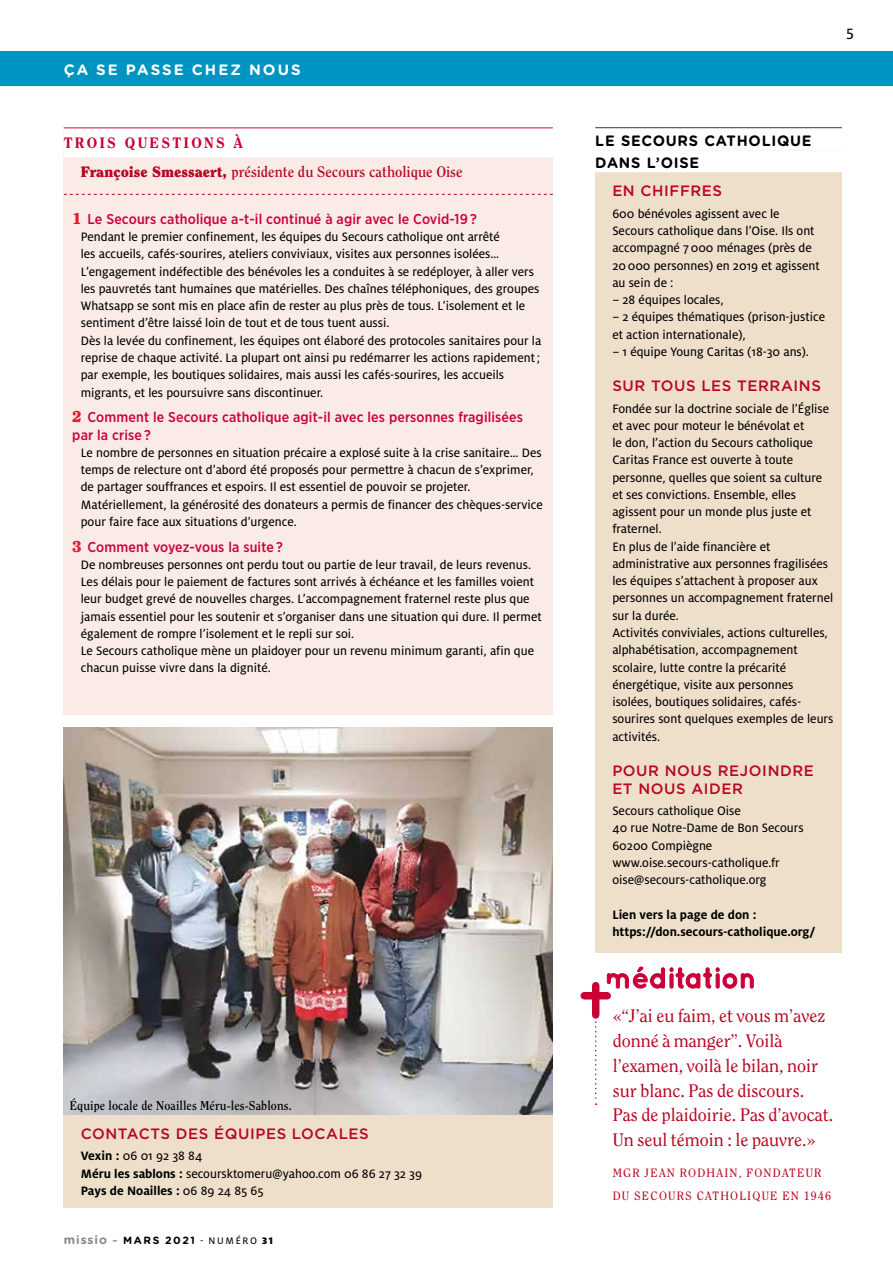
<style>
.page{position:relative;width:893px;height:1263px;background:#fff}
.page>*{position:absolute;margin:0;border:0;box-sizing:border-box;transform-origin:0 0}
.t1{font:18px/24.8px "Clearface";color:#b80521}
.t2{font:16.5px "Milo OT Text";color:#000}
.t3{font:500 15px/18px "Gotham";letter-spacing:.04em;color:#b80521}
.t4{font:700 15px/28.8px "Clearface";color:#b80521}
.t5{font:700 15px/22px "Gotham Rounded";letter-spacing:.05em;color:#000}
.t6{font:700 15px "Gotham Rounded";letter-spacing:.14em;color:#fff}
.t7{font:500 14.25px/17.2px "Gotham Narrow";letter-spacing:.01em;color:#ca0037}
.t8{font:13.5px/17.2px "Milo OT Text";color:#000}
.t9{font:700 13.5px/17.2px "Milo OT";color:#000}
.t10{font:700 12.75px "Clearface";letter-spacing:.01em;color:#000;scale:.95 1}
.t11{font:12px/22.5px "Clearface";letter-spacing:.1em;color:#b80521}
.t12{font:700 10.5px "Gotham Rounded";letter-spacing:.15em;color:#000}
.s1{font-weight:800;color:#ca0037}
.s2{font-weight:900}
.s3{font-family:"Clearface";font-weight:900;font-size:15.75px;color:#e31a32}
.s4{font-family:"Milo OT";font-weight:700}
.s5{font-family:"Milo OT Text";font-weight:400}
.s6{font-size:12px;color:#87888a}
.s7{font-style:italic;color:#87888a}
.s8{font-family:"Milo OT";font-weight:900}
</style>
<div class="page">
<div style="left:64px;top:128px;width:489px;height:587px;background:#faebe7"></div>
<hr style="left:64px;top:128px;width:489px;height:1px;background:#ca0037">
<div style="left:63px;top:129px;width:490px;height:28px;background:#fff"></div>
<svg style="left:64px;top:194px;width:489px;height:1px"></svg>
<svg style="left:595px;top:1015px;width:2px;height:90px"></svg>
<div style="left:592px;top:986px;width:7px;height:29px;background:#ca0037"></div>
<div style="left:584px;top:992px;width:23px;height:7px;background:#ca0037"></div>
<svg style="left:607px;top:966px;width:147px;height:23px"></svg>
<div style="left:595px;top:128px;width:247px;height:825px;background:#eedfca"></div>
<div style="left:595px;top:128px;width:247px;height:22px;background:#fff"></div>
<div style="left:595px;top:150px;width:247px;height:22px;background:#fff"></div>
<div style="left:64px;top:1114px;width:489px;height:94px;background:#eedfca"></div>
<img style="left:64px;top:727px;width:489px;height:387px">
<hr style="left:0;top:85px;width:893px;height:1px;background:#87888a">
<div style="left:0;top:51px;width:893px;height:34px;background:#0094c2"></div>
<p class="t6" style="left:64px;top:59px;width:239px">ÇA SE PASSE CHEZ NOUS</p>
<p class="t4" style="left:81px;top:129px;width:383px;text-indent:-17px"><span class="s1">TROIS QUESTIONS À<br></span><span class="s2">Françoise Smessaert,</span> présidente du Secours catholique Oise</p>
<p class="t7" style="left:72px;top:210px;width:406px"><span class="s3">1</span> Le Secours catholique a-t-il continué à agir avec le Covid-19 ?</p>
<p class="t8" style="left:81px;top:228px;width:462px">Pendant le premier confinement, les équipes du Secours catholique ont arrêté<br>les accueils, cafés-sourires, ateliers conviviaux, visites aux personnes isolées… L’engagement indéfectible des bénévoles les a conduites à se redéployer, à aller vers les pauvretés tant humaines que matérielles. Des chaînes téléphoniques, des groupes Whatsapp se sont mis en place afin de rester au plus près de tous. L’isolement et le sentiment d’être laissé loin de tout et de tous tuent aussi.<br>Dès la levée du confinement, les équipes ont élaboré des protocoles sanitaires pour la reprise de chaque activité. La plupart ont ainsi pu redémarrer les actions rapidement; par exemple, les boutiques solidaires, mais aussi les cafés-sourires, les accueils migrants, et les poursuivre sans discontinuer.</p>
<p class="t7" style="left:72px;top:408px;width:452px"><span class="s3">2</span> Comment le Secours catholique agit-il avec les personnes fragilisées par la crise ?</p>
<p class="t8" style="left:81px;top:444px;width:464px">Le nombre de personnes en situation précaire a explosé suite à la crise sanitaire… Des temps de relecture ont d’abord été proposés pour permettre à chacun de s’exprimer, de partager souffrances et espoirs. Il est essentiel de pouvoir se projeter.<br>Matériellement, la générosité des donateurs a permis de financer des chèques-service pour faire face aux situations d’urgence.</p>
<p class="t7" style="left:72px;top:538px;width:212px"><span class="s3">3</span> Comment voyez-vous la suite ?</p>
<p class="t8" style="left:81px;top:556px;width:462px">De nombreuses personnes ont perdu tout ou partie de leur travail, de leurs revenus.<br>Les délais pour le paiement de factures sont arrivés à échéance et les familles voient leur budget grevé de nouvelles charges. L’accompagnement fraternel reste plus que jamais essentiel pour les soutenir et s’organiser dans une situation qui dure. Il permet également de rompre l’isolement et le repli sur soi.<br>Le Secours catholique mène un plaidoyer pour un revenu minimum garanti, afin que chacun puisse vivre dans la dignité.</p>
<p class="t10" style="left:70px;top:1098px;width:235px">Équipe locale de Noailles Méru-les-Sablons.</p>
<p class="t3" style="left:81px;top:1124px;width:288px">CONTACTS DES ÉQUIPES LOCALES</p>
<p class="t8" style="left:81px;top:1148px;width:343px"><span class="s4">Vexin :</span> 06 01 92 38 84<br><span class="s4">Méru les sablons :</span> secoursktomeru@yahoo.com 06 86 27 32 39</p>
<p class="t9" style="left:81px;top:1182px;width:184px">Pays de Noailles : <span class="s5">06 89 24 85 65</span></p>
<p class="t12" style="left:64px;top:1232px;width:211px"><span class="s6">missio</span> <span class="s7">~</span> Mars 2021 <span class="s5">- NUMÉRO</span> <span class="s8">31</span></p>
<p class="t2" style="left:846px;top:24px;width:9px">5</p>
<p class="t5" style="left:595px;top:129px;width:218px">LE SECOURS CATHOLIQUE<br>DANS L’OISE</p>
<p class="t3" style="left:612px;top:182px;width:110px">EN CHIFFRES</p>
<p class="t8" style="left:612px;top:205px;width:209px">600 bénévoles agissent avec le<br>Secours catholique dans l’Oise. Ils ont accompagné 7000 ménages (près de<br>20000 personnes) en 2019 et agissent au sein de :</p>
<p class="t8" style="left:612px;top:291px;width:113px">– 28 équipes locales,</p>
<p class="t8" style="left:612px;top:309px;width:214px">– 2 équipes thématiques (prison-justice et action internationale),</p>
<p class="t8" style="left:612px;top:343px;width:198px">– 1 équipe Young Caritas (18-30 ans).</p>
<p class="t3" style="left:612px;top:377px;width:158px">SUR TOUS LES TERRA</p>
<p class="t3" style="left:793px;top:377px;width:27px">INS</p>
<p class="t8" style="left:612px;top:400px;width:223px">Fondée sur la doctrine sociale de l’Église et avec pour moteur le bénévolat et<br>le don, l’action du Secours catholique Caritas France est ouverte à toute personne, quelles que soient sa culture et ses convictions. Ensemble, elles agissent pour un monde plus juste et fraternel.<br>En plus de l’aide financière et administrative aux personnes fragilisées les équipes s’attachent à proposer aux personnes un accompagnement fraternel sur la durée.<br>Activités conviviales, actions culturelles, alphabétisation, accompagnement scolaire, lutte contre la précarité énergétique, visite aux personnes isolées, boutiques solidaires, cafés&shy;sourires sont quelques exemples de leurs activités.</p>
<p class="t3" style="left:612px;top:761px;width:203px">POUR NOUS REJOINDRE<br>ET NOUS AIDER</p>
<p class="t8" style="left:612px;top:802px;width:193px">Secours catholique Oise<br>40 rue Notre-Dame de Bon Secours<br>60200 Compiègne www.oise.secours-catholique.fr oise@secours-catholique.org</p>
<p class="t9" style="left:612px;top:906px;width:205px">Lien vers la page de don : https://don.secours-catholique.org/</p>
<h1 class="t1" style="left:613px;top:1004px;width:222px">«“J’ai eu faim, et vous m’avez donné à manger”. Voilà l’examen, voilà le bilan, noir sur blanc. Pas de discours.<br>Pas de plaidoirie. Pas d’avocat.<br>Un seul témoin : le pauvre.»</h1>
<p class="t11" style="left:613px;top:1162px;width:220px">MGR JEAN RODHAIN, FONDATEUR<br>DU SECOURS CATHOLIQUE EN 1946</p>
</div>
